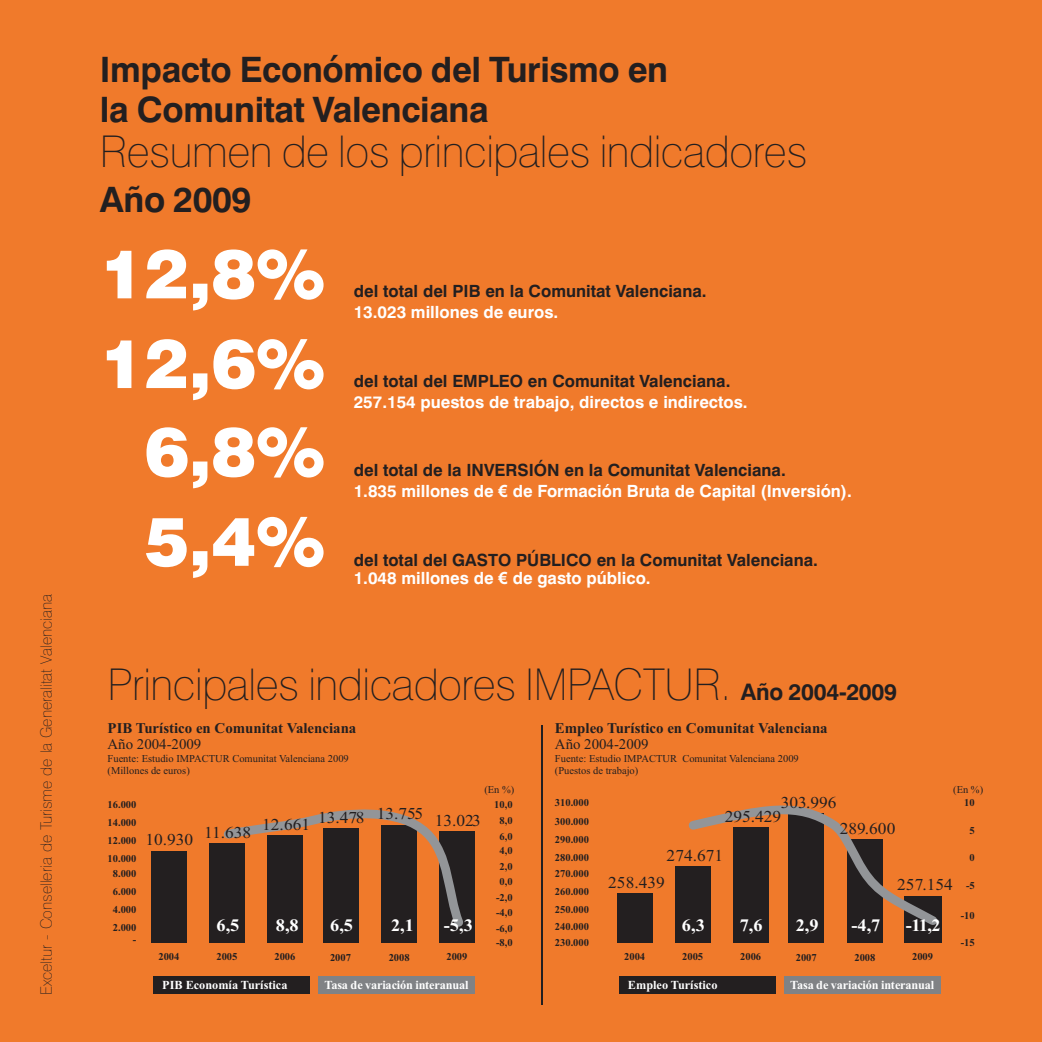
<style>
.page{position:relative;width:1042px;height:1042px;background:#f07a2b}
.page>*{position:absolute;margin:0;border:0;box-sizing:border-box;transform-origin:0 0}
.t1{font:900 67.9px/89.1px "Swiss 721 BT";color:#fff;text-align:right}
.t2{font:100 43.75px "Swiss 721 BT";letter-spacing:-.01em;color:#231f20}
.t3{font:700 35px "Swiss 721 BT";letter-spacing:-.01em;color:#231f20}
.t4{font:700 17.5px "Times New Roman";color:#fff;scale:1.05 1}
.t5{font:700 16.8px/18px "Swiss 721 BT";color:#231f20}
.t6{font:700 16.8px "Swiss 721 BT";color:#fff}
.t7{font:16.62px "Times New Roman";color:#231f20;scale:1.05 1}
.t8{font:100 15.75px "Swiss 721 BT";color:#231f20}
.t9{font:700 14.88px "Times New Roman";color:#231f20}
.t10{font:14.88px "Times New Roman";color:#231f20}
.t11{font:700 12.25px "Times New Roman";color:#fff}
.t12{font:700 10.5px/18px "Times New Roman";color:#231f20}
.t13{font:10.5px/11.5px "Times New Roman";color:#231f20}
.s1{font-family:"Arial"}
.s2{color:#fff}
.s3{font-family:"Arial";color:#fff}
.s4{font-weight:700;font-size:22.75px}
</style>
<div class="page">
<div style="left:904px;top:896px;width:37px;height:47px;background:#231f20"></div>
<div style="left:733px;top:828px;width:35px;height:115px;background:#231f20"></div>
<div style="left:617px;top:894px;width:35px;height:49px;background:#231f20"></div>
<div style="left:675px;top:866px;width:35px;height:77px;background:#231f20"></div>
<div style="left:789px;top:813px;width:35px;height:130px;background:#231f20"></div>
<div style="left:847px;top:839px;width:36px;height:104px;background:#231f20"></div>
<svg style="left:688px;top:805px;width:254px;height:127px"></svg>
<div style="left:439px;top:831px;width:36px;height:112px;background:#231f20"></div>
<div style="left:267px;top:835px;width:36px;height:108px;background:#231f20"></div>
<div style="left:151px;top:851px;width:36px;height:92px;background:#231f20"></div>
<div style="left:209px;top:844px;width:36px;height:99px;background:#231f20"></div>
<div style="left:323px;top:828px;width:35px;height:115px;background:#231f20"></div>
<div style="left:382px;top:825px;width:35px;height:118px;background:#231f20"></div>
<svg style="left:218px;top:809px;width:246px;height:124px"></svg>
<hr style="left:541px;top:725px;width:1px;height:279px;background:#231f20">
<div style="left:153px;top:976px;width:157px;height:18px;background:#231f20"></div>
<div style="left:318px;top:976px;width:157px;height:18px;background:#808285"></div>
<div style="left:619px;top:976px;width:156px;height:18px;background:#231f20"></div>
<div style="left:784px;top:976px;width:156px;height:18px;background:#808285"></div>
<h3 class="t8" style="left:40px;top:995px;width:403px;rotate:-90deg">Exceltur - Conselleria de Turisme de la Generalitat Valenciana</h3>
<h3 class="t3" style="left:100px;top:56px;width:570px">Impacto Económico del Turismo en</h3>
<h3 class="t3" style="left:100px;top:96px;width:390px">la Comunitat Valenciana</h3>
<h2 class="t2" style="left:100px;top:134px;width:709px">Resumen de los principales indicadores</h2>
<h3 class="t3" style="left:100px;top:185px;width:153px">Año 2009</h3>
<h1 class="t1" style="left:100px;top:236px;width:227px">12,8%<br>12,6%<br>6,8%<br>5,4%</h1>
<h3 class="t5" style="left:354px;top:284px;width:354px">del total del PIB en la Comunitat Valenciana.</h3>
<h3 class="t6" style="left:354px;top:305px;width:206px">13.023 millones de euros.</h3>
<h3 class="t5" style="left:354px;top:373px;width:378px">del total del EMPLEO en Comunitat Valenciana.</h3>
<h3 class="t6" style="left:354px;top:395px;width:395px">257.154 puestos de trabajo, directos e indirectos.</h3>
<h3 class="t5" style="left:354px;top:463px;width:433px">del total de la INVERSIÓN en la Comunitat Valenciana.</h3>
<h3 class="t6" style="left:354px;top:484px;width:500px">1.835 millones de <span class="s1">€</span> de Formación Bruta de Capital (Inversión).</h3>
<h3 class="t5" style="left:354px;top:553px;width:466px">del total del GASTO PÚBLICO en la Comunitat Valenciana.<br><span class="s2">1.048 millones de</span> <span class="s3">€</span> <span class="s2">de gasto público.</span></h3>
<h2 class="t2" style="left:108px;top:667px;width:791px">Principales indicadores IMPACTUR. <span class="s4">Año 2004-2009</span></h2>
<h3 class="t9" style="left:108px;top:723px;width:250px">PIB Turístico en Comunitat Valenciana</h3>
<h3 class="t10" style="left:108px;top:739px;width:95px">Año 2004-2009</h3>
<p class="t13" style="left:108px;top:753px;width:243px">Fuente: Estudio IMPACTUR Comunitat Valenciana 2009 (Millones de euros)</p>
<p class="t13" style="left:484px;top:784px;width:32px">(En %)</p>
<p class="t13" style="left:953px;top:784px;width:32px">(En %)</p>
<h3 class="t9" style="left:555px;top:723px;width:274px">Empleo Turístico en Comunitat Valenciana</h3>
<h3 class="t10" style="left:555px;top:739px;width:95px">Año 2004-2009</h3>
<p class="t13" style="left:555px;top:753px;width:245px">Fuente: Estudio IMPACTUR Comunitat Valenciana 2009 (Puestos de trabajo)</p>
<p class="t12" style="left:108px;top:796px;width:30px;text-align:justify">16.000<br>14.000<br>12.000<br>10.000</p>
<p class="t12" style="left:113px;top:866px;width:25px;text-align:justify">8.000<br>6.000<br>4.000<br>2.000</p>
<h3 class="t7" style="left:145px;top:834px;width:47px">10.930</h3>
<h3 class="t7" style="left:781px;top:797px;width:54px">303.996</h3>
<p class="t12" style="left:555px;top:795px;width:36px">310.000</p>
<h3 class="t7" style="left:377px;top:811px;width:101px">13.755 13.023</h3>
<p class="t12" style="left:494px;top:796px;width:20px;line-height:16.8px;text-align:center">10,0<br>8,0</p>
<p class="t12" style="left:499px;top:830px;width:15px;line-height:14.2px">6,0<br>4,0</p>
<p class="t12" style="left:499px;top:860px;width:15px;line-height:14.9px">2,0<br>0,0</p>
<p class="t12" style="left:496px;top:905px;width:18px">-4,0</p>
<h3 class="t7" style="left:725px;top:811px;width:55px">295.429</h3>
<h3 class="t7" style="left:262px;top:815px;width:99px">12.661 13.478</h3>
<p class="t12" style="left:555px;top:814px;width:36px">300.000</p>
<h3 class="t7" style="left:840px;top:822px;width:54px">289.600</h3>
<h3 class="t7" style="left:204px;top:826px;width:46px">11.638</h3>
<p class="t12" style="left:555px;top:831px;width:36px">290.000</p>
<h3 class="t7" style="left:666px;top:849px;width:55px">274.671</h3>
<p class="t12" style="left:555px;top:849px;width:36px">280.000</p>
<p class="t12" style="left:555px;top:866px;width:36px">270.000</p>
<h3 class="t7" style="left:608px;top:877px;width:55px">258.439</h3>
<h3 class="t7" style="left:897px;top:879px;width:54px">257.154</h3>
<p class="t12" style="left:555px;top:883px;width:36px">260.000<br>250.000</p>
<p class="t12" style="left:496px;top:889px;width:18px">-2,0</p>
<h3 class="t4" style="left:216px;top:919px;width:23px">6,5</h3>
<h3 class="t4" style="left:276px;top:919px;width:23px">8,8</h3>
<h3 class="t4" style="left:330px;top:919px;width:23px">6,5</h3>
<h3 class="t4" style="left:391px;top:919px;width:23px">2,1</h3>
<h3 class="t4" style="left:444px;top:919px;width:29px">-5,3</h3>
<h3 class="t4" style="left:740px;top:919px;width:23px">7,6</h3>
<h3 class="t4" style="left:682px;top:919px;width:23px">6,3</h3>
<h3 class="t4" style="left:795px;top:919px;width:23px">2,9</h3>
<h3 class="t4" style="left:851px;top:919px;width:29px">-4,7</h3>
<h3 class="t4" style="left:906px;top:919px;width:35px">-11,2</h3>
<p class="t12" style="left:555px;top:919px;width:36px">240.000</p>
<p class="t12" style="left:496px;top:920px;width:18px">-6,0</p>
<p class="t12" style="left:133px;top:931px;width:5px">-</p>
<p class="t12" style="left:496px;top:934px;width:18px">-8,0</p>
<p class="t12" style="left:158px;top:949px;width:22px">2004</p>
<p class="t12" style="left:216px;top:949px;width:22px">2005</p>
<p class="t12" style="left:274px;top:949px;width:22px">2006</p>
<p class="t12" style="left:330px;top:949px;width:22px">2007</p>
<p class="t12" style="left:389px;top:949px;width:22px">2008</p>
<p class="t12" style="left:446px;top:949px;width:23px">2009</p>
<p class="t12" style="left:555px;top:934px;width:36px">230.000</p>
<p class="t12" style="left:624px;top:949px;width:22px">2004</p>
<p class="t12" style="left:682px;top:949px;width:22px">2005</p>
<p class="t12" style="left:740px;top:949px;width:22px">2006</p>
<p class="t12" style="left:796px;top:949px;width:22px">2007</p>
<p class="t12" style="left:854px;top:949px;width:22px">2008</p>
<p class="t12" style="left:912px;top:949px;width:22px">2009</p>
<p class="t11" style="left:162px;top:980px;width:127px">PIB Economía Turística</p>
<p class="t11" style="left:324px;top:980px;width:146px">Tasa de variación interanual</p>
<p class="t11" style="left:628px;top:980px;width:91px">Empleo Turístico</p>
<p class="t11" style="left:790px;top:980px;width:146px">Tasa de variación interanual</p>
<p class="t12" style="left:964px;top:795px;width:12px">10</p>
<p class="t12" style="left:969px;top:823px;width:7px">5</p>
<p class="t12" style="left:969px;top:849px;width:7px">0</p>
<p class="t12" style="left:966px;top:878px;width:10px">-5</p>
<p class="t12" style="left:961px;top:907px;width:15px">-10</p>
<p class="t12" style="left:961px;top:934px;width:15px">-15</p>
</div>
